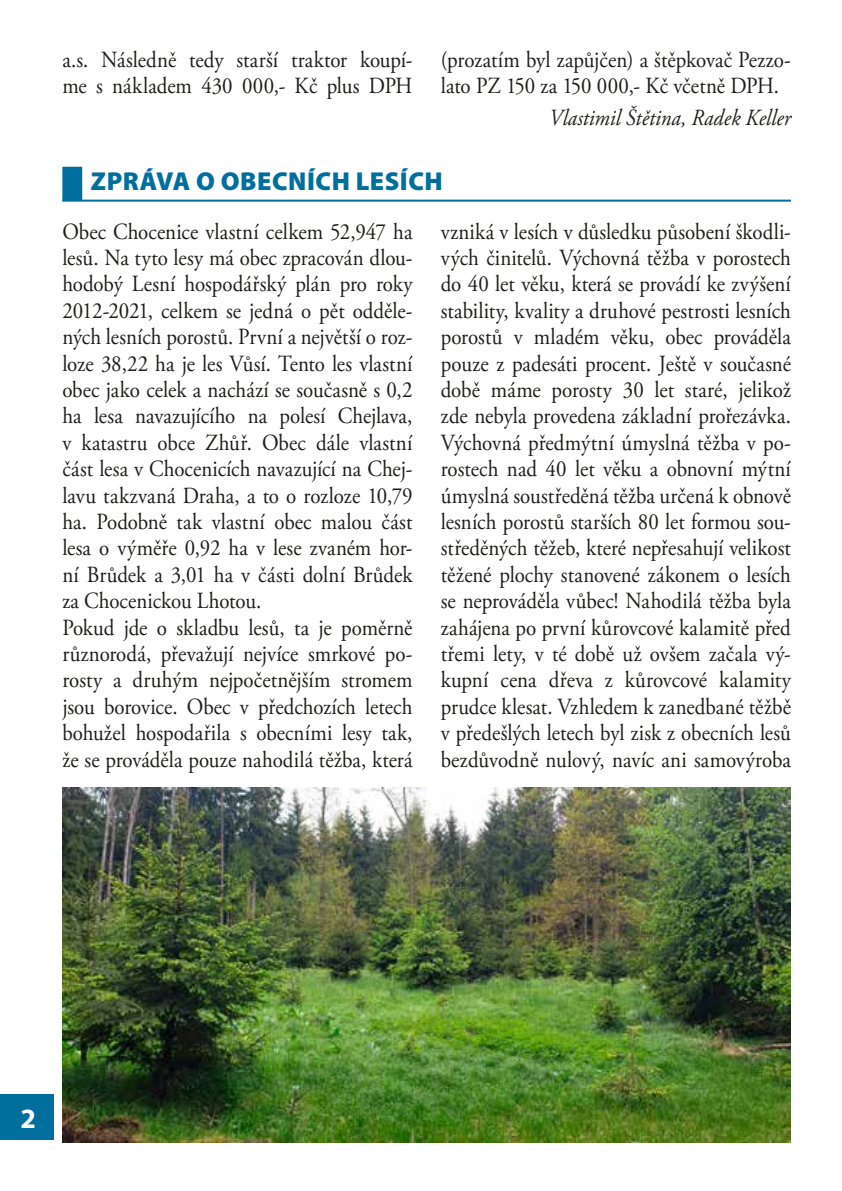
<style>
.page{position:relative;width:842px;height:1191px;background:#fff}
.page>*{position:absolute;margin:0;border:0;box-sizing:border-box;transform-origin:0 0}
.t1{font:700 28px "Myriad Pro";color:#fff}
.t2{font:900 26px "Myriad Pro";letter-spacing:.02em;color:#006f9e}
.t3{font:23.2px/26.4px "Adobe Garamond Pro";color:#1d1d1b;scale:.9 1}
.t4{font:italic 23.2px "Adobe Garamond Pro";letter-spacing:.005em;color:#1d1d1b;scale:.9 1}
</style>
<div class="page">
<div style="left:0;top:1094px;width:54px;height:46px;background:#006f9e"></div>
<div style="left:62px;top:167px;width:20px;height:34px;background:#006f9e"></div>
<hr style="left:62px;top:200px;width:729px;height:2px;background:#006f9e">
<img style="left:62px;top:787px;width:729px;height:355px">
<p class="t3" style="left:62px;top:47px;width:390px">a.s. Následně tedy starší traktor koupí&shy;me s nákladem 430 000,- Kč plus DPH</p>
<p class="t3" style="left:441px;top:47px;width:390px">(prozatím byl zapůjčen) a štěpkovač Pezzo&shy;lato PZ 150 za 150 000,- Kč včetně DPH.</p>
<p class="t4" style="left:549px;top:104px;width:270px">Vlastimil Štětina, Radek Keller</p>
<p class="t2" style="left:91px;top:164px;width:353px">ZPRÁVA O OBECNÍCH LESÍCH</p>
<p class="t3" style="left:62px;top:219px;width:391px">Obec Chocenice vlastní celkem 52,947 ha lesů. Na tyto lesy má obec zpracován dlou&shy;hodobý Lesní hospodářský plán pro roky 2012-2021, celkem se jedná o pět odděle&shy;ných lesních porostů. První a největší o roz&shy;loze 38,22 ha je les Vůsí. Tento les vlastní obec jako celek a nachází se současně s 0,2 ha lesa navazujícího na polesí Chejlava, v katastru obce Zhůř. Obec dále vlastní část lesa v Chocenicích navazující na Chej&shy;lavu takzvaná Draha, a to o rozloze 10,79 ha. Podobně tak vlastní obec malou část lesa o výměře 0,92 ha v lese zvaném hor&shy;ní Brůdek a 3,01 ha v části dolní Brůdek za Chocenickou Lhotou.<br>Pokud jde o skladbu lesů, ta je poměrně různorodá, převažují nejvíce smrkové po&shy;rosty a druhým nejpočetnějším stromem jsou borovice. Obec v předchozích letech bohužel hospodařila s obecními lesy tak, že se prováděla pouze nahodilá těžba, která</p>
<p class="t3" style="left:441px;top:219px;width:391px;text-align:justify">vzniká v lesích v důsledku působení škodli&shy;vých činitelů. Výchovná těžba v porostech do 40 let věku, která se provádí ke zvýšení stability, kvality a druhové pestrosti lesních porostů v mladém věku, obec prováděla pouze z padesáti procent. Ještě v současné době máme porosty 30 let staré, jelikož zde nebyla provedena základní prořezávka.<br>Výchovná předmýtní úmyslná těžba v po&shy;rostech nad 40 let věku a obnovní mýtní úmyslná soustředěná těžba určená k obnově lesních porostů starších 80 let formou sou&shy;středěných těžeb, které nepřesahují velikost těžené plochy stanovené zákonem o lesích se neprováděla vůbec! Nahodilá těžba byla zahájena po první kůrovcové kalamitě před třemi lety, v té době už ovšem začala vý&shy;kupní cena dřeva z kůrovcové kalamity prudce klesat. Vzhledem k zanedbané těžbě v předešlých letech byl zisk z obecních lesů bezdůvodně nulový, navíc ani samovýroba</p>
<p class="t1" style="left:21px;top:1100px;width:17px">2</p>
</div>
